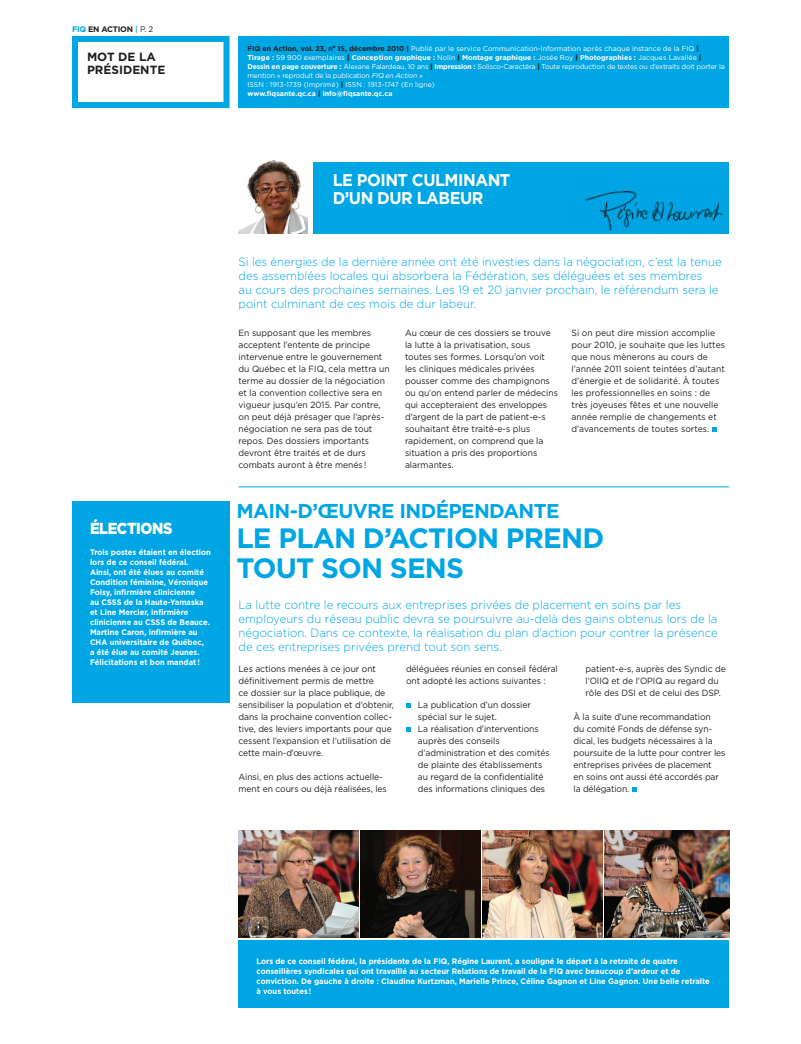
<style>
.page{position:relative;width:801px;height:1044px;background:#fff}
.page>*{position:absolute;margin:0;border:0;box-sizing:border-box;transform-origin:0 0}
.t1{font:700 28px/30px "Gotham";letter-spacing:-.03em;color:#00a6e4}
.t2{font:700 20px "Gotham";letter-spacing:-.03em;color:#00a6e4}
.t3{font:700 17px/18px "Gotham";letter-spacing:-.03em;color:#fff;scale:.95 1}
.t4{font:900 16px "Gotham";letter-spacing:-.025em;color:#fff;scale:.9 1}
.t5{font:300 12px/14px "Gotham";color:#00a6e4;scale:.95 1}
.t6{font:700 11.9px/13.6px "Gotham";color:#231f20}
.t7{font:9px/12px "Gotham";letter-spacing:-.005em;color:#231f20;scale:.95 1}
.t8{font:700 8px/10px "Gotham";color:#fff;scale:.95 1}
.t9{font:700 8px "Gotham";letter-spacing:-.03em;color:#231f20}
.t10{font:7px/9px "Gotham";letter-spacing:-.025em;color:#fff}
.s1{color:#00a6e4}
.s2{font-weight:500;color:#00a6e4}
.s3{font-weight:400}
.s4{font-weight:700;color:#231f20}
.s5{font-weight:900;color:#231f20}
.s6{font-weight:700}
.s7{font-style:italic}
</style>
<div class="page">
<div style="left:313px;top:162px;width:416px;height:72px;background:#00a6e4"></div>
<div style="left:238px;top:36px;width:491px;height:72px;background:#00a6e4"></div>
<svg style="left:712px;top:428px;width:5px;height:4px"></svg>
<img style="left:585px;top:190px;width:138px;height:41px">
<svg style="left:406px;top:704px;width:4px;height:4px"></svg>
<svg style="left:406px;top:728px;width:4px;height:4px"></svg>
<svg style="left:632px;top:788px;width:4px;height:4px"></svg>
<hr style="left:238px;top:487px;width:491px;height:1px;background:#00a6e4">
<div style="left:72px;top:36px;width:158px;height:72px;border:6px solid #00a6e4"></div>
<div style="left:238px;top:940px;width:491px;height:68px;background:#00a6e4"></div>
<div style="left:72px;top:501px;width:158px;height:201px;background:#00a6e4"></div>
<img style="left:360px;top:830px;width:120px;height:108px">
<img style="left:482px;top:830px;width:120px;height:108px">
<img style="left:238px;top:830px;width:120px;height:108px">
<img style="left:238px;top:160px;width:69px;height:74px">
<img style="left:604px;top:830px;width:125px;height:108px">
<p class="t9" style="left:72px;top:24px;width:83px"><span class="s1">FIQ</span> en action <span class="s2">|</span> <span class="s3">p. 2</span></p>
<h3 class="t6" style="left:87px;top:50px;width:78px">mot de la présidente</h3>
<p class="t10" style="left:248px;top:44px;width:479px"><span class="s4">FIQ en Action, vol. 23, n</span><sup>o</sup> <span class="s4">15, décembre 2010</span> <span class="s5">|</span> Publié par le service communication-Information après chaque instance de la FIQ <span class="s5">|<br></span><span class="s6">Tirage :</span> 59 900 exemplaires <span class="s5">|</span> <span class="s6">Conception graphique :</span> nolin <span class="s5">|</span> <span class="s6">Montage graphique :</span> Josée Roy <span class="s5">|</span> <span class="s6">Photographies :</span> Jacques Lavallée <span class="s5">| </span><span class="s6">Dessin en page couverture :</span> Alexane Falardeau, 10 ans <span class="s5">|</span> <span class="s6">I mpression :</span> Solisco-caractéra <span class="s5">|</span> toute reproduction de textes ou d’extraits doit porter la mention « reproduit de la publication <span class="s7">FIQ en action</span> »<br>Issn : 1913-1739 (i mprimé) <span class="s5">|</span> Issn : 1913-1747 (en ligne)<br><span class="s6">www.fiqsante.qc.ca</span> <span class="s4">|</span> <span class="s6">info@fiqsante.qc.ca</span></p>
<h3 class="t4" style="left:90px;top:519px;width:93px">ÉLECTIONS</h3>
<p class="t8" style="left:90px;top:547px;width:129px">Trois postes étaient en élection lors de ce conseil fédéral.<br>Ainsi, ont été élues au comité<br>Condition féminine, Véronique<br>Foisy, infirmière clinicienne<br>au CSSS de la Haute-Yamaska et Line Mercier, infirmière clinicienne au CSSS de Beauce.<br>Martine Caron, infirmière au<br>CHA universitaire de Québec,<br>a été élue au comité Jeunes.<br>Félicitations et bon mandat !</p>
<h3 class="t3" style="left:333px;top:170px;width:189px">Le point cul minant d’un dur</h3>
<h3 class="t3" style="left:417px;top:188px;width:39px">labeur</h3>
<p class="t5" style="left:238px;top:255px;width:510px">Si les énergies de la dernière année ont été investies dans la négociation, c’est la tenue des assemblées locales qui absorbera la Fédération, ses déléguées et ses membres<br>au cours des prochaines semaines. Les 19 et 20 janvier prochain, le référendum sera le point culminant de ces mois de dur labeur.</p>
<p class="t7" style="left:238px;top:327px;width:161px">En supposant que les membres acceptent l’entente de principe intervenue entre le gouvernement du Québec et la FIQ, cela mettra un terme au dossier de la négociation et la convention collective sera en vigueur jusqu’en 2015. Par contre, on peut déjà présager que l’après&shy;négociation ne sera pas de tout repos. Des dossiers importants devront être traités et de durs combats auront à être menés !</p>
<p class="t7" style="left:405px;top:327px;width:162px">Au cœur de ces dossiers se trouve la lutte à la privatisation, sous toutes ses formes. Lorsqu’on voit les cliniques médicales privées pousser comme des champignons ou qu’on entend parler de médecins qui accepteraient des enveloppes d’argent de la part de patient-e-s souhaitant être traité-e-s plus rapidement, on comprend que la situation a pris des proportions alarmantes.</p>
<p class="t7" style="left:572px;top:327px;width:163px">Si on peut dire mission accomplie pour 2010, je souhaite que les luttes que nous mènerons au cours de l’année 2011 soient teintées d’autant d’énergie et de solidarité. À toutes les professionnelles en soins : de très joyeuses fêtes et une nouvelle année remplie de changements et d’avancements de toutes sortes.</p>
<h2 class="t2" style="left:236px;top:499px;width:106px">Main-d’œuvre</h2>
<h2 class="t2" style="left:399px;top:499px;width:159px">indépendante</h2>
<h1 class="t1" style="left:236px;top:522px;width:369px">Le plan d’action pre nd tout son se ns</h1>
<p class="t5" style="left:238px;top:597px;width:506px">La lutte contre le recours aux entreprises privées de placement en soins par les employeurs du réseau public devra se poursuivre au-delà des gains obtenus lors de la négociation. Dans ce contexte, la réalisation du plan d’action pour contrer la présence de ces entreprises privées prend tout son sens.</p>
<p class="t7" style="left:238px;top:663px;width:165px">Les actions menées à ce jour ont définitivement permis de mettre<br>ce dossier sur la place publique, de sensibiliser la population et d’obtenir, dans la prochaine convention collec&shy;tive, des leviers importants pour que cessent l’expansion et l’utilisation de cette main-d’œuvre.</p>
<p class="t7" style="left:238px;top:771px;width:158px">Ainsi, en plus des actions actuelle&shy;ment en cours ou déjà réalisées, les</p>
<p class="t7" style="left:406px;top:663px;width:161px">déléguées réunies en conseil fédéral ont adopté les actions suivantes :</p>
<p class="t7" style="left:418px;top:699px;width:140px">La publication d’un dossier spécial sur le sujet.<br>La réalisation d’interventions auprès des conseils d’administration et des comités de plainte des établissements au regard de la confidentialité des informations cliniques des</p>
<p class="t7" style="left:586px;top:663px;width:149px">patient-e-s, auprès des Syndic de l’OIIQ et de l’OPIQ au regard du rôle des DSI et de celui des DSP.</p>
<p class="t7" style="left:574px;top:711px;width:161px">À la suite d’une recommandation<br>du comité Fonds de défense syn&shy;dical, les budgets nécessaires à la poursuite de la lutte pour contrer les entreprises privées de placement<br>en soins ont aussi été accordés par la délégation.</p>
<p class="t8" style="left:256px;top:956px;width:479px">Lors de ce conseil fédéral, la présidente de la FI Q, Régine Laurent, a souligné le départ à la retraite de quatre conseillères syndicales qui ont travaillé au secteur Relations de travail de la FI Q avec beaucoup d’ardeur et de conviction. De gauche à droite : Claudine Kurtzman, Marielle Prince, Céline Gagnon et Line Gagnon. Une belle retraite à vous toutes !</p>
</div>
